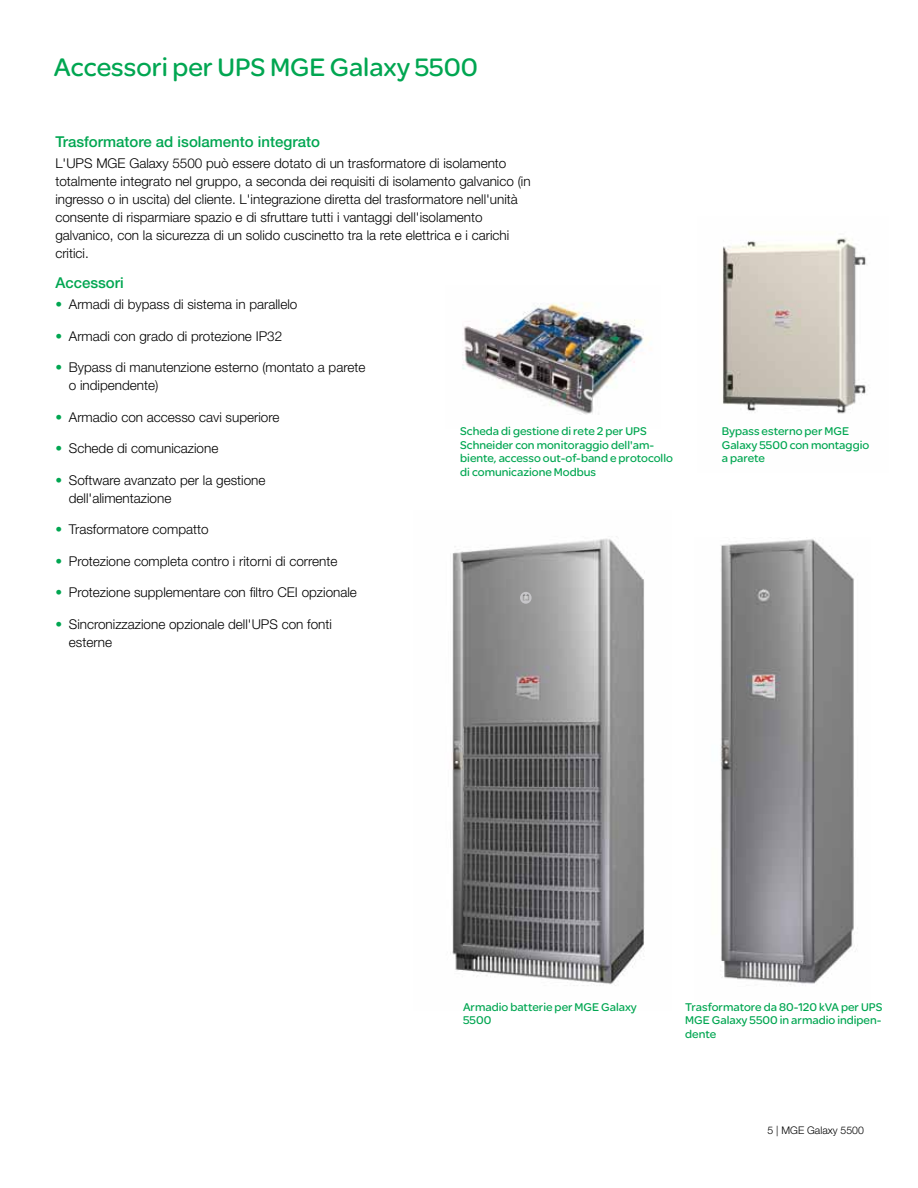
<style>
.page{position:relative;width:918px;height:1188px;background:#fff}
.page>*{position:absolute;margin:0;border:0;box-sizing:border-box;transform-origin:0 0}
.t1{font:27px "SE Optimist";color:#00a651}
.t2{font:500 15px "Helvetica Neue";color:#00a651}
.t3{font:300 13.5px/18px "Helvetica Neue";color:#000}
.t4{font:12px/13.5px "SE Optimist";color:#00a651}
.t5{font:300 10.5px "Helvetica Neue";color:#000}
.s1{color:#00a651}
</style>
<div class="page">
<img style="left:720px;top:539px;width:136px;height:446px">
<img style="left:462px;top:303px;width:182px;height:112px">
<img style="left:723px;top:237px;width:144px;height:177px">
<img style="left:452px;top:536px;width:193px;height:450px">
<svg style="left:520px;top:592px;width:12px;height:12px"></svg>
<svg style="left:523px;top:595px;width:6px;height:5px"></svg>
<h1 class="t1" style="left:54px;top:48px;width:426px">Accessori per UPS MGE Galaxy 5500</h1>
<p class="t2" style="left:55px;top:132px;width:266px">Trasformatore ad isolamento integrato</p>
<p class="t3" style="left:55px;top:154px;width:477px">L'UPS MGE Galaxy 5500 può essere dotato di un trasformatore di isolamento totalmente integrato nel gruppo, a seconda dei requisiti di isolamento galvanico (in ingresso o in uscita) del cliente. L'integrazione diretta del trasformatore nell'unità consente di risparmiare spazio e di sfruttare tutti i vantaggi dell'isolamento galvanico, con la sicurezza di un solido cuscinetto tra la rete elettrica e i carichi critici.</p>
<p class="t2" style="left:55px;top:274px;width:70px">Accessori</p>
<p class="t3" style="left:55px;top:295px;width:244px"><span class="s1">•</span> Armadi di bypass di sistema in parallelo</p>
<p class="t3" style="left:55px;top:327px;width:228px"><span class="s1">•</span> Armadi con grado di protezione IP32</p>
<p class="t3" style="left:69px;top:358px;width:298px;text-indent:-14px"><span class="s1">•</span> Bypass di manutenzione esterno (montato a parete o indipendente)</p>
<p class="t3" style="left:55px;top:408px;width:226px"><span class="s1">•</span> Armadio con accesso cavi superiore</p>
<p class="t3" style="left:55px;top:439px;width:165px"><span class="s1">•</span> Schede di comunicazione</p>
<p class="t3" style="left:69px;top:471px;width:198px;text-indent:-14px"><span class="s1">•</span> Software avanzato per la gestione dell'alimentazione</p>
<p class="t3" style="left:55px;top:520px;width:155px"><span class="s1">•</span> Trasformatore compatto</p>
<p class="t3" style="left:55px;top:552px;width:284px"><span class="s1">•</span> Protezione completa contro i ritorni di corrente</p>
<p class="t3" style="left:55px;top:583px;width:303px"><span class="s1">•</span> Protezione supplementare con filtro CEI opzionale</p>
<p class="t3" style="left:69px;top:615px;width:265px;text-indent:-14px"><span class="s1">•</span> Sincronizzazione opzionale dell'UPS con fonti esterne</p>
<p class="t4" style="left:460px;top:424px;width:214px">Scheda di gestione di rete 2 per UPS Schneider con monitoraggio dell'am&shy;biente, accesso out-of-band e protocollo di comunicazione Modbus</p>
<p class="t4" style="left:722px;top:424px;width:149px">Bypass esterno per MGE<br>Galaxy 5500 con montaggio a parete</p>
<p class="t4" style="left:463px;top:1000px;width:175px">Armadio batterie per MGE Galaxy<br>5500</p>
<p class="t4" style="left:685px;top:1000px;width:199px;text-align:justify">Trasformatore da 80-120 kVA per UPS MGE Galaxy 5500 in armadio indipen&shy;dente</p>
<p class="t5" style="left:768px;top:1124px;width:98px">5 | MGE Galaxy 5500</p>
</div>
